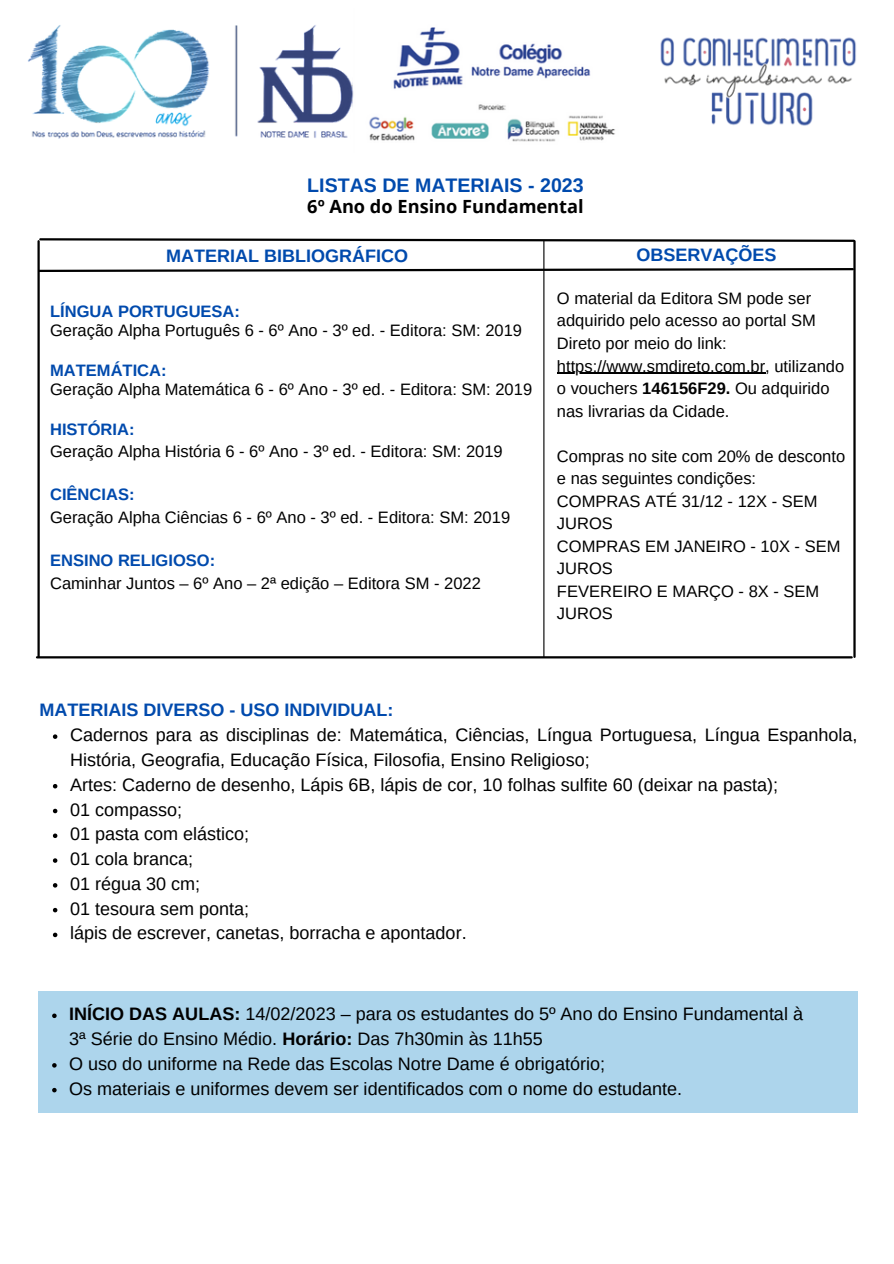
<style>
.page{position:relative;width:894px;height:1264px;background:#fff}
.page>*{position:absolute;margin:0;border:0;box-sizing:border-box;transform-origin:0 0}
.t1{font:700 19.65px "Arimo";color:#004aad}
.t2{font:700 18.15px "Open Sans";color:#000}
.t3{font:18px/24.8px "Arimo";color:#000}
.t4{font:700 18px "Arimo";color:#004aad}
.t5{font:16.5px/22.5px "Arimo";color:#000}
.t6{font:700 16.5px "Arimo";color:#004aad}
.s1{font-weight:700}
</style>
<div class="page">
<svg style="left:53px;top:734px;width:4px;height:5px"></svg>
<svg style="left:53px;top:784px;width:4px;height:4px"></svg>
<svg style="left:53px;top:808px;width:4px;height:5px"></svg>
<svg style="left:53px;top:833px;width:4px;height:5px"></svg>
<svg style="left:53px;top:858px;width:4px;height:4px"></svg>
<svg style="left:53px;top:883px;width:4px;height:4px"></svg>
<svg style="left:53px;top:907px;width:4px;height:5px"></svg>
<svg style="left:53px;top:932px;width:4px;height:5px"></svg>
<img style="left:28px;top:25px;width:828px;height:117px">
<hr style="left:37px;top:241px;width:3px;height:416px;background:#000">
<svg style="left:38px;top:238px;width:817px;height:5px"></svg>
<hr style="left:853px;top:241px;width:2px;height:416px;background:#000">
<hr style="left:37px;top:656px;width:814px;height:2px;background:#000">
<svg style="left:37px;top:267px;width:817px;height:6px"></svg>
<hr style="left:543px;top:241px;width:1px;height:416px;background:#000">
<hr style="left:556px;top:372px;width:209px;height:2px;background:#000">
<div style="left:39px;top:990px;width:818px;height:122px;background:#add5ec"></div>
<svg style="left:52px;top:1013px;width:5px;height:5px"></svg>
<svg style="left:52px;top:1063px;width:5px;height:4px"></svg>
<svg style="left:52px;top:1087px;width:5px;height:5px"></svg>
<p class="t1" style="left:307px;top:174px;width:278px">LISTAS DE MATERIAIS - 2023</p>
<p class="t2" style="left:307px;top:193px;width:278px">6º Ano do Ensino Fundamental</p>
<p class="t4" style="left:166px;top:246px;width:243px">MATERIAL BIBLIOGRÁFICO</p>
<p class="t4" style="left:636px;top:244px;width:142px">OBSERVAÇÕES</p>
<p class="t6" style="left:50px;top:301px;width:191px">LÍNGUA PORTUGUESA:</p>
<p class="t5" style="left:50px;top:319px;width:473px">Geração Alpha Português 6 - 6º Ano - 3º ed. - Editora: SM: 2019</p>
<p class="t6" style="left:50px;top:360px;width:118px">MATEMÁTICA:</p>
<p class="t5" style="left:50px;top:378px;width:483px">Geração Alpha Matemática 6 - 6º Ano - 3º ed. - Editora: SM: 2019</p>
<p class="t5" style="left:556px;top:287px;width:289px">O material da Editora SM pode ser adquirido pelo acesso ao portal SM<br>Direto por meio do link: https://www.smdireto.com.br, utilizando o vouchers <span class="s1">146156F29.</span> Ou adquirido nas livrarias da Cidade.</p>
<p class="t5" style="left:556px;top:444px;width:290px">Compras no site com 20% de desconto e nas seguintes condições:<br>COMPRAS ATÉ 31/12 - 12X - SEM<br>JUROS<br>COMPRAS EM JANEIRO - 10X - SEM<br>JUROS<br>FEVEREIRO E MARÇO - 8X - SEM<br>JUROS</p>
<p class="t6" style="left:50px;top:419px;width:86px">HISTÓRIA:</p>
<p class="t5" style="left:50px;top:440px;width:454px">Geração Alpha História 6 - 6º Ano - 3º ed. - Editora: SM: 2019</p>
<p class="t6" style="left:50px;top:485px;width:86px">CIÊNCIAS:</p>
<p class="t5" style="left:50px;top:506px;width:461px">Geração Alpha Ciências 6 - 6º Ano - 3º ed. - Editora: SM: 2019</p>
<p class="t6" style="left:50px;top:551px;width:167px">ENSINO RELIGIOSO:</p>
<p class="t5" style="left:50px;top:572px;width:432px">Caminhar Juntos – 6º Ano – 2ª edição – Editora SM - 2022</p>
<p class="t4" style="left:39px;top:700px;width:355px">MATERIAIS DIVERSO - USO INDIVIDUAL:</p>
<p class="t3" style="left:70px;top:722px;width:788px">Cadernos para as disciplinas de: Matemática, Ciências, Língua Portuguesa, Língua Espanhola, História, Geografia, Educação Física, Filosofia, Ensino Religioso;<br>Artes: Caderno de desenho, Lápis 6B, lápis de cor, 10 folhas sulfite 60 (deixar na pasta);<br>01 compasso;<br>01 pasta com elástico;<br>01 cola branca;<br>01 régua 30 cm;<br>01 tesoura sem ponta;<br>lápis de escrever, canetas, borracha e apontador.</p>
<p class="t3" style="left:69px;top:1001px;width:735px"><span class="s1">INÍCIO DAS AULAS:</span> 14/02/2023 – para os estudantes do 5º Ano do Ensino Fundamental à 3ª Série do Ensino Médio. <span class="s1">Horário:</span> Das 7h30min às 11h55<br>O uso do uniforme na Rede das Escolas Notre Dame é obrigatório;<br>Os materiais e uniformes devem ser identificados com o nome do estudante.</p>
</div>
